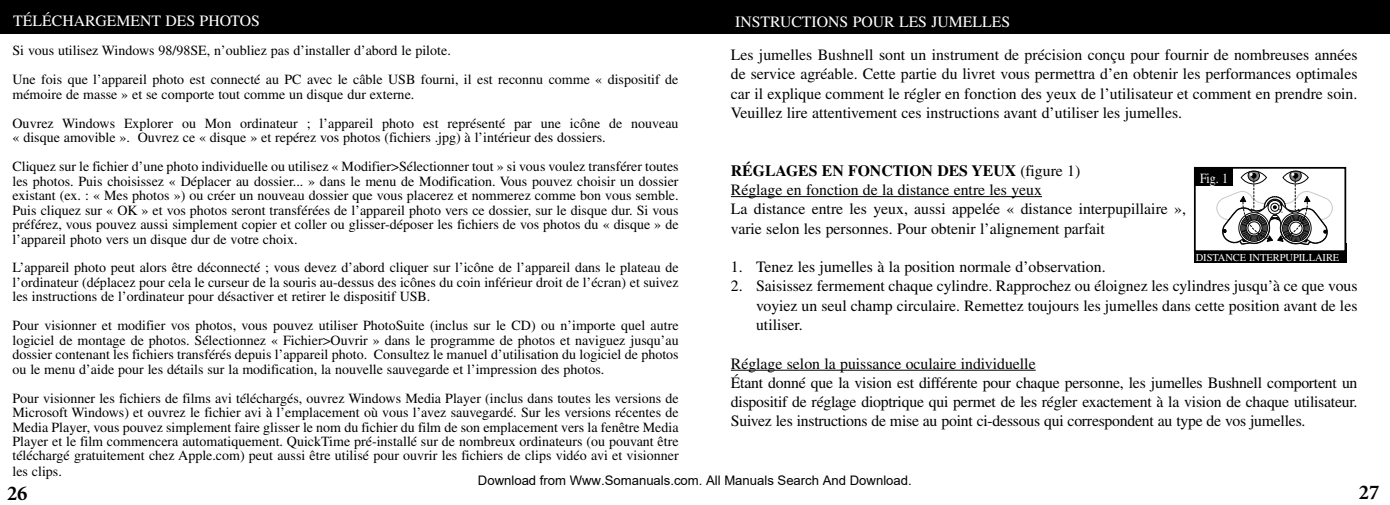
<style>
.page{position:relative;width:1390px;height:505px;background:#fff}
.page>*{position:absolute;margin:0;border:0;box-sizing:border-box;transform-origin:0 0}
.t1{font:700 21px "Minion";color:#000}
.t2{font:15.75px/19.2px "Times";color:#000;text-align:justify}
.t3{font:15.75px "Times";color:#fff}
.t4{font:14px/14.3px "Times";color:#000;text-align:justify}
.t5{font:14px "Times";color:#fff;scale:.85 1}
.t6{font:13.12px "Arial";color:#000}
.t7{font:10.5px "Times";letter-spacing:-.005em;color:#fff}
.s1{font-weight:700}
</style>
<div class="page">
<div style="left:1194px;top:242px;width:152px;height:20px;background:#000"></div>
<div style="left:1194px;top:167px;width:151px;height:84px;background:#fff"></div>
<svg style="left:1216px;top:170px;width:117px;height:76px"></svg>
<div style="left:1194px;top:167px;width:152px;height:85px;border:2px solid #000"></div>
<div style="left:1195px;top:168px;width:38px;height:18px;background:#000"></div>
<div style="left:0;top:0;width:1390px;height:33px;background:#000"></div>
<hr style="left:731px;top:196px;width:311px;height:1px;background:#000">
<hr style="left:731px;top:369px;width:304px;height:1px;background:#000">
<p class="t3" style="left:13px;top:11px;width:248px">TÉLÉCHARGEMENT DES PHOTOS</p>
<p class="t3" style="left:735px;top:13px;width:276px">INSTRUCTIONS POUR LES JUMELLES</p>
<p class="t2" style="left:731px;top:45px;width:628px">Les jumelles Bushnell sont un instrument de précision conçu pour fournir de nombreuses années de service agréable. Cette partie du livret vous permettra d’en obtenir les performances optimales car il explique comment le régler en fonction des yeux de l’utilisateur et comment en prendre soin.<br>Veuillez lire attentivement ces instructions avant d’utiliser les jumelles.</p>
<p class="t2" style="left:731px;top:160px;width:457px;text-align:left"><span class="s1">RÉGLAGES EN FONCTION DES YEUX</span> (figure 1)<br>Réglage en fonction de la distance entre les yeux<br>La distance entre les yeux, aussi appelée « distance interpupillaire », varie selon les personnes. Pour obtenir l’alignement parfait</p>
<p class="t2" style="left:731px;top:257px;width:376px">1. Tenez les jumelles à la position normale d’observation.</p>
<p class="t2" style="left:756px;top:276px;width:603px;text-indent:-25px">2. Saisissez fermement chaque cylindre. Rapprochez ou éloignez les cylindres jusqu’à ce que vous voyiez un seul champ circulaire. Remettez toujours les jumelles dans cette position avant de les utiliser.</p>
<p class="t2" style="left:731px;top:353px;width:628px;text-align:left">Réglage selon la puissance oculaire individuelle<br>Étant donné que la vision est différente pour chaque personne, les jumelles Bushnell comportent un dispositif de réglage dioptrique qui permet de les régler exactement à la vision de chaque utilisateur.<br>Suivez les instructions de mise au point ci-dessous qui correspondent au type de vos jumelles.</p>
<p class="t4" style="left:13px;top:36px;width:667px;line-height:28.9px">Si vous utilisez Windows 98/98SE, n’oubliez pas d’installer d’abord le pilote.<br>Une fois que l’appareil photo est connecté au PC avec le câble USB fourni, il est reconnu comme « dispositif de</p>
<p class="t4" style="left:13px;top:79px;width:667px;line-height:28.9px">mémoire de masse » et se comporte tout comme un disque dur externe.<br>Ouvrez Windows Explorer ou Mon ordinateur ; l’appareil photo est représenté par une icône de nouveau</p>
<p class="t4" style="left:13px;top:123px;width:667px;line-height:28.9px">« disque amovible ». Ouvrez ce « disque » et repérez vos photos (fichiers .jpg) à l’intérieur des dossiers.<br>Cliquez sur le fichier d’une photo individuelle ou utilisez « Modifier&gt;Sélectionner tout » si vous voulez transférer toutes</p>
<p class="t4" style="left:13px;top:173px;width:668px">les photos. Puis choisissez « Déplacer au dossier... » dans le menu de Modification. Vous pouvez choisir un dossier existant (ex. : « Mes photos ») ou créer un nouveau dossier que vous placerez et nommerez comme bon vous semble.<br>Puis cliquez sur « OK » et vos photos seront transférées de l’appareil photo vers ce dossier, sur le disque dur. Si vous préférez, vous pouvez aussi simplement copier et coller ou glisser-déposer les fichiers de vos photos du « disque » de l’appareil photo vers un disque dur de votre choix.</p>
<p class="t4" style="left:13px;top:260px;width:667px">L’appareil photo peut alors être déconnecté ; vous devez d’abord cliquer sur l’icône de l’appareil dans le plateau de l’ordinateur (déplacez pour cela le curseur de la souris au-dessus des icônes du coin inférieur droit de l’écran) et suivez les instructions de l’ordinateur pour désactiver et retirer le dispositif USB.</p>
<p class="t4" style="left:13px;top:318px;width:668px">Pour visionner et modifier vos photos, vous pouvez utiliser PhotoSuite (inclus sur le CD) ou n’importe quel autre logiciel de montage de photos. Sélectionnez « Fichier&gt;Ouvrir » dans le programme de photos et naviguez jusqu’au dossier contenant les fichiers transférés depuis l’appareil photo. Consultez le manuel d’utilisation du logiciel de photos ou le menu d’aide pour les détails sur la modification, la nouvelle sauvegarde et l’impression des photos.</p>
<p class="t4" style="left:13px;top:390px;width:667px">Pour visionner les fichiers de films avi téléchargés, ouvrez Windows Media Player (inclus dans toutes les versions de Microsoft Windows) et ouvrez le fichier avi à l’emplacement où vous l’avez sauvegardé. Sur les versions récentes de Media Player, vous pouvez simplement faire glisser le nom du fichier du film de son emplacement vers la fenêtre Media Player et le film commencera automatiquement. QuickTime pré-installé sur de nombreux ordinateurs (ou pouvant être téléchargé gratuitement chez Apple.com) peut aussi être utilisé pour ouvrir les fichiers de clips vidéo avi et visionner</p>
<p class="t4" style="left:13px;top:463px;width:51px">les clips.</p>
<p class="t5" style="left:1200px;top:170px;width:35px">Fig. 1</p>
<p class="t7" style="left:1195px;top:252px;width:145px">DISTANCE INTERPUPILLAIRE</p>
<p class="t6" style="left:478px;top:472px;width:435px">Download from Www.Somanuals.com. All Manuals Search And Download.</p>
<h1 class="t1" style="left:7px;top:482px;width:22px">26</h1>
<h1 class="t1" style="left:1359px;top:481px;width:22px">27</h1>
</div>
